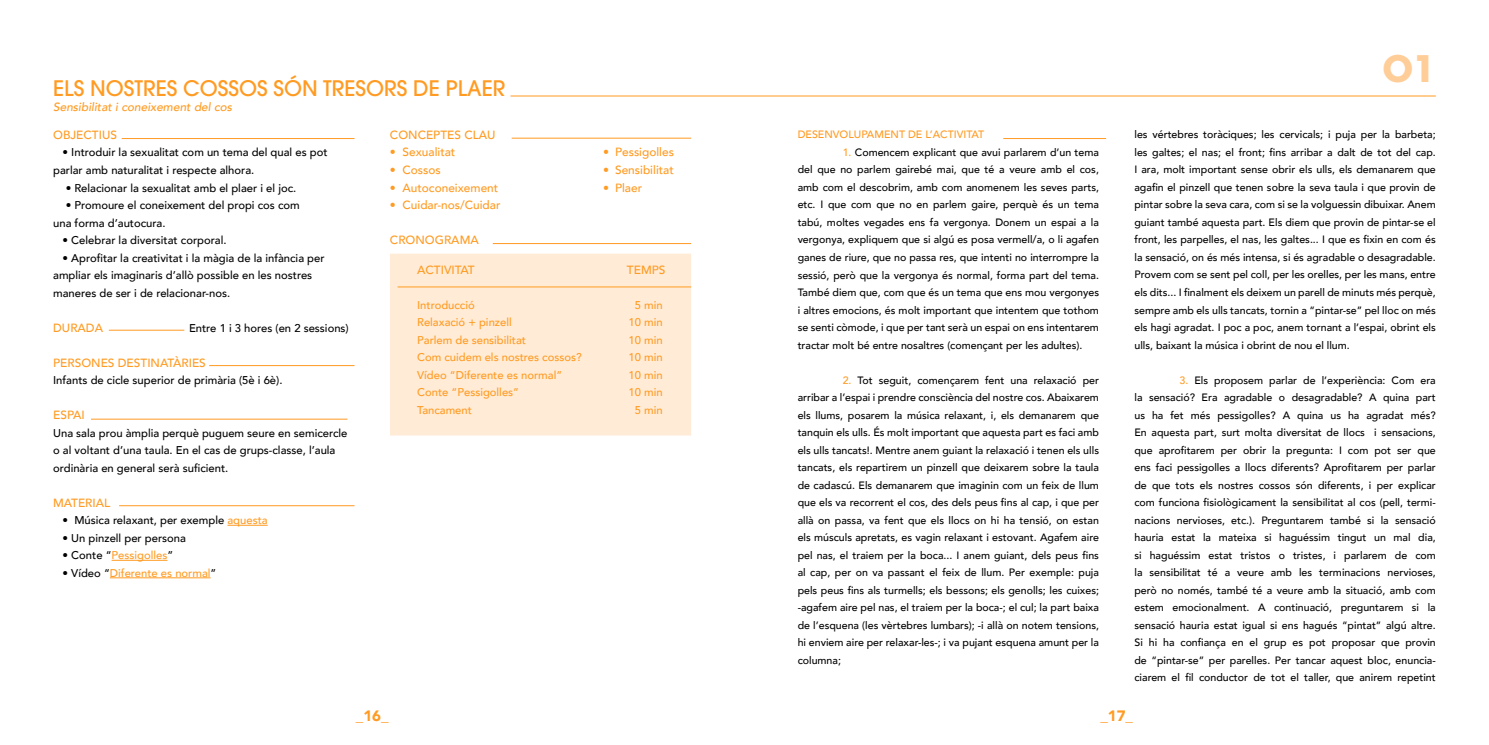
<style>
.page{position:relative;width:1489px;height:745px;background:#fff}
.page>*{position:absolute;margin:0;border:0;box-sizing:border-box;transform-origin:0 0}
.t1{font:700 36.25px "Avant Garde";color:#ffcd98}
.t2{font:500 21.25px "Avant Garde";color:#ff9b22}
.t3{font:900 15px "Avenir";color:#ff9b22}
.t4{font:500 11.88px "Avenir";color:#ff9b22}
.t5{font:italic 500 11.88px "Avenir";color:#ff9b22}
.t6{font:500 11.25px/17.5px "Avenir";color:#000}
.t7{font:500 11.25px "Avenir";color:#ff9b22}
.t8{font:500 10.62px/17.5px "Avenir";color:#000;text-align:justify}
.t9{font:500 10.62px "Avenir";color:#ff9b22}
.s1{color:#ff9b22}
.s2{color:#000}
</style>
<div class="page">
<hr style="left:227px;top:524px;width:41px;height:1px;background:#ff9b22">
<hr style="left:112px;top:559px;width:55px;height:1px;background:#ff9b22">
<hr style="left:110px;top:577px;width:101px;height:1px;background:#ff9b22">
<hr style="left:1003px;top:138px;width:103px;height:1px;background:#ff9b22">
<hr style="left:510px;top:96px;width:925px;height:1px;background:#ff9b22">
<hr style="left:122px;top:138px;width:232px;height:1px;background:#ff9b22">
<hr style="left:109px;top:330px;width:75px;height:1px;background:#ff9b22">
<hr style="left:209px;top:365px;width:145px;height:1px;background:#ff9b22">
<hr style="left:91px;top:418px;width:256px;height:1px;background:#ff9b22">
<hr style="left:119px;top:505px;width:235px;height:1px;background:#ff9b22">
<hr style="left:511px;top:138px;width:180px;height:1px;background:#ff9b22">
<hr style="left:493px;top:243px;width:198px;height:1px;background:#ff9b22">
<div style="left:390px;top:253px;width:301px;height:182px;background:#ffebd6;border:1px solid #ffebd6"></div>
<hr style="left:397px;top:286px;width:294px;height:1px;background:#ff9b22">
<h2 class="t2" style="left:53px;top:75px;width:453px">ELS NOSTRES COSSOS SÓN TRESORS DE PLAER</h2>
<p class="t4" style="left:53px;top:124px;width:65px">OBJECTIUS</p>
<p class="t6" style="left:53px;top:143px;width:276px;text-indent:9px">• Introduir la sexualitat com un tema del qual es pot parlar amb naturalitat i respecte alhora.</p>
<p class="t6" style="left:66px;top:178px;width:232px">• Relacionar la sexualitat amb el plaer i el joc.</p>
<p class="t6" style="left:53px;top:196px;width:248px;text-indent:13px">• Promoure el coneixement del propi cos com una forma d’autocura.</p>
<p class="t6" style="left:63px;top:231px;width:165px">• Celebrar la diversitat corporal.</p>
<p class="t6" style="left:53px;top:248px;width:273px;text-indent:9px">• Aprofitar la creativitat i la màgia de la infància per ampliar els imaginaris d’allò possible en les nostres maneres de ser i de relacionar-nos.</p>
<p class="t4" style="left:53px;top:317px;width:51px">DURADA</p>
<p class="t6" style="left:189px;top:318px;width:161px">Entre 1 i 3 hores (en 2 sessions)</p>
<p class="t4" style="left:53px;top:352px;width:154px">PERSONES DESTINATÀRIES</p>
<p class="t6" style="left:53px;top:371px;width:231px">Infants de cicle superior de primària (5è i 6è).</p>
<p class="t4" style="left:53px;top:404px;width:33px">ESPAI</p>
<p class="t6" style="left:53px;top:423px;width:296px">Una sala prou àmplia perquè puguem seure en semicercle o al voltant d’una taula. En el cas de grups-classe, l’aula ordinària en general serà suficient.</p>
<p class="t4" style="left:53px;top:492px;width:59px">MATERIAL</p>
<p class="t6" style="left:63px;top:511px;width:207px">• Música relaxant, per exemple <span class="s1">aquesta</span></p>
<p class="t6" style="left:63px;top:528px;width:125px">• Un pinzell per persona</p>
<p class="t7" style="left:63px;top:545px;width:112px"><span class="s2">• Conte “</span>Pessigolles<span class="s2">”</span></p>
<p class="t7" style="left:63px;top:563px;width:155px"><span class="s2">• Vídeo “</span>Diferente es normal<span class="s2">”</span></p>
<p class="t5" style="left:53px;top:100px;width:180px">Sensibilitat i coneixement del cos</p>
<p class="t4" style="left:390px;top:124px;width:107px">CONCEPTES CLAU</p>
<p class="t4" style="left:390px;top:142px;width:67px">• Sexualitat</p>
<p class="t4" style="left:603px;top:142px;width:72px">• Pessigolles</p>
<p class="t4" style="left:390px;top:159px;width:52px">• Cossos</p>
<p class="t4" style="left:603px;top:159px;width:72px">• Sensibilitat</p>
<p class="t4" style="left:390px;top:177px;width:110px">• Autoconeixement</p>
<p class="t4" style="left:603px;top:177px;width:41px">• Plaer</p>
<p class="t4" style="left:390px;top:194px;width:112px">• Cuidar-nos/Cuidar</p>
<p class="t4" style="left:390px;top:229px;width:90px">CRONOGRAMA</p>
<p class="t4" style="left:417px;top:259px;width:59px">ACTIVITAT</p>
<p class="t4" style="left:627px;top:259px;width:40px">TEMPS</p>
<p class="t7" style="left:417px;top:295px;width:59px">Introducció</p>
<p class="t7" style="left:634px;top:295px;width:29px">5 min</p>
<p class="t7" style="left:417px;top:312px;width:96px">Relaxació + pinzell</p>
<p class="t7" style="left:628px;top:312px;width:36px">10 min</p>
<p class="t7" style="left:417px;top:330px;width:110px">Parlem de sensibilitat</p>
<p class="t7" style="left:628px;top:330px;width:36px">10 min</p>
<p class="t7" style="left:417px;top:347px;width:166px">Com cuidem els nostres cossos?</p>
<p class="t7" style="left:628px;top:347px;width:36px">10 min</p>
<p class="t7" style="left:417px;top:365px;width:147px">Vídeo “Diferente es normal”</p>
<p class="t7" style="left:628px;top:365px;width:36px">10 min</p>
<p class="t7" style="left:417px;top:382px;width:103px">Conte “Pessigolles”</p>
<p class="t7" style="left:628px;top:382px;width:36px">10 min</p>
<p class="t7" style="left:417px;top:400px;width:56px">Tancament</p>
<p class="t7" style="left:634px;top:400px;width:29px">5 min</p>
<p class="t9" style="left:797px;top:125px;width:188px">DESENVOLUPAMENT DE L’ACTIVITAT</p>
<p class="t8" style="left:797px;top:143px;width:303px;text-indent:45px"><span class="s1">1.</span> Comencem explicant que avui parlarem d’un tema del que no parlem gairebé mai, que té a veure amb el cos, amb com el descobrim, amb com anomenem les seves parts, etc. I que com que no en parlem gaire, perquè és un tema tabú, moltes vegades ens fa vergonya. Donem un espai a la vergonya, expliquem que si algú es posa vermell/a, o li agafen ganes de riure, que no passa res, que intenti no interrompre la sessió, però que la vergonya és normal, forma part del tema.<br>També diem que, com que és un tema que ens mou vergonyes i altres emocions, és molt important que intentem que tothom se senti còmode, i que per tant serà un espai on ens intentarem tractar molt bé entre nosaltres (començant per les adultes).</p>
<p class="t8" style="left:797px;top:370px;width:303px;text-indent:45px"><span class="s1">2.</span> Tot seguit, començarem fent una relaxació per arribar a l’espai i prendre consciència del nostre cos. Abaixarem els llums, posarem la música relaxant, i, els demanarem que tanquin els ulls. És molt important que aquesta part es faci amb els ulls tancats!. Mentre anem guiant la relaxació i tenen els ulls tancats, els repartirem un pinzell que deixarem sobre la taula de cadascú. Els demanarem que imaginin com un feix de llum que els va recorrent el cos, des dels peus fins al cap, i que per allà on passa, va fent que els llocs on hi ha tensió, on estan els músculs apretats, es vagin relaxant i estovant. Agafem aire pel nas, el traiem per la boca... I anem guiant, dels peus fins al cap, per on va passant el feix de llum. Per exemple: puja pels peus fins als turmells; els bessons; els genolls; les cuixes; -agafem aire pel nas, el traiem per la boca-; el cul; la part baixa de l’esquena (les vèrtebres lumbars); -i allà on notem tensions, hi enviem aire per relaxar-les-; i va pujant esquena amunt per la columna;</p>
<h1 class="t1" style="left:1382px;top:45px;width:55px">O1</h1>
<p class="t8" style="left:1134px;top:125px;width:303px">les vértebres toràciques; les cervicals; i puja per la barbeta; les galtes; el nas; el front; fins arribar a dalt de tot del cap.<br>I ara, molt important sense obrir els ulls, els demanarem que agafin el pinzell que tenen sobre la seva taula i que provin de pintar sobre la seva cara, com si se la volguessin dibuixar. Anem guiant també aquesta part. Els diem que provin de pintar-se el front, les parpelles, el nas, les galtes... I que es fixin en com és la sensació, on és més intensa, si és agradable o desagradable.<br>Provem com se sent pel coll, per les orelles, per les mans, entre els dits... I finalment els deixem un parell de minuts més perquè, sempre amb els ulls tancats, tornin a “pintar-se” pel lloc on més els hagi agradat. I poc a poc, anem tornant a l’espai, obrint els ulls, baixant la música i obrint de nou el llum.</p>
<p class="t8" style="left:1134px;top:370px;width:303px;text-indent:45px"><span class="s1">3.</span> Els proposem parlar de l’experiència: Com era la sensació? Era agradable o desagradable? A quina part us ha fet més pessigolles? A quina us ha agradat més?<br>En aquesta part, surt molta diversitat de llocs i sensacions, que aprofitarem per obrir la pregunta: I com pot ser que ens faci pessigolles a llocs diferents? Aprofitarem per parlar de que tots els nostres cossos són diferents, i per explicar com funciona fisiològicament la sensibilitat al cos (pell, termi&shy;nacions nervioses, etc.). Preguntarem també si la sensació hauria estat la mateixa si haguéssim tingut un mal dia, si haguéssim estat tristos o tristes, i parlarem de com la sensibilitat té a veure amb les terminacions nervioses, però no només, també té a veure amb la situació, amb com estem emocionalment. A continuació, preguntarem si la sensació hauria estat igual si ens hagués “pintat” algú altre.<br>Si hi ha confiança en el grup es pot proposar que provin de “pintar-se” per parelles. Per tancar aquest bloc, enuncia&shy;ciarem el fil conductor de tot el taller, que anirem repetint</p>
<h3 class="t3" style="left:356px;top:702px;width:34px">_16_</h3>
<h3 class="t3" style="left:1100px;top:702px;width:34px">_17_</h3>
</div>
